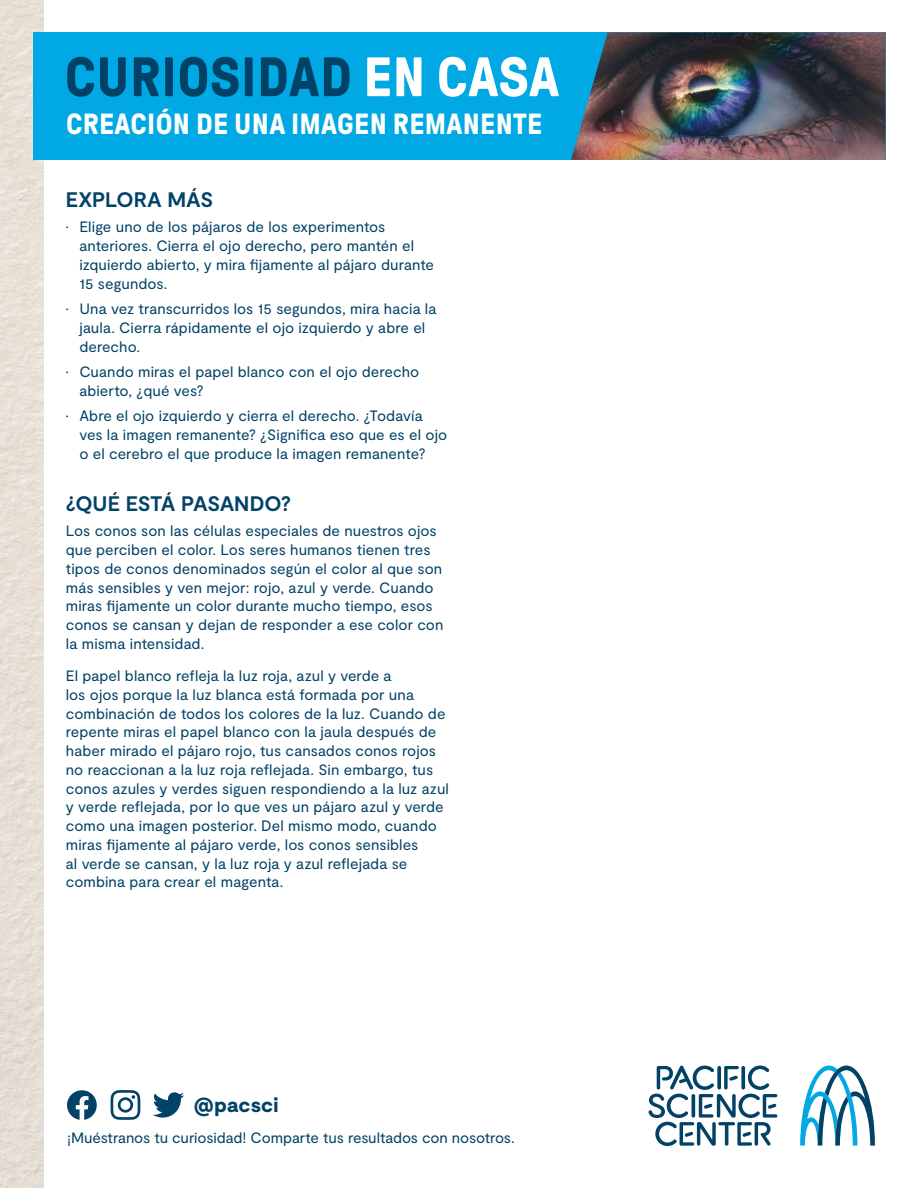
<style>
.page{position:relative;width:918px;height:1188px;background:#fff}
.page>*{position:absolute;margin:0;border:0;box-sizing:border-box;transform-origin:0 0}
.t1{font:700 55.5px "GT Pressura";letter-spacing:.01em;color:#024266}
.t2{font:700 29.1px "GT Pressura";letter-spacing:.01em;color:#fff}
.Heading1{font:700 21px "Moderat";letter-spacing:-.015em;color:#024266}
.t3{font:900 20.4px "Moderat";letter-spacing:.01em;color:#024266}
.Body{font:15px/18.8px "Moderat";letter-spacing:.005em;color:#024266}
.s1{color:#fff}
</style>
<div class="page">
<img style="left:0;top:0;width:44px;height:1188px">
<div style="left:33px;top:32px;width:853px;height:128px;background:#00a8e4"></div>
<img style="left:571px;top:32px;width:315px;height:128px">
<svg style="left:800px;top:1066px;width:75px;height:80px"></svg>
<svg style="left:648px;top:1065px;width:129px;height:81px"></svg>
<svg style="left:153px;top:1092px;width:31px;height:26px"></svg>
<svg style="left:111px;top:1090px;width:29px;height:30px"></svg>
<svg style="left:67px;top:1090px;width:30px;height:30px"></svg>
<p class="t1" style="left:65px;top:47px;width:496px">CURIOSIDAD <span class="s1">EN CASA</span></p>
<h2 class="t2" style="left:66px;top:108px;width:478px">CREACIÓN DE UNA IMAGEN REMANENTE</h2>
<p class="Heading1" style="left:66px;top:187px;width:149px">EXPLORA MÁS</p>
<p class="Body" style="left:79px;top:218px;width:356px;text-indent:-14px">• Elige uno de los pájaros de los experimentos anteriores. Cierra el ojo derecho, pero mantén el izquierdo abierto, y mira fijamente al pájaro durante 15 segundos.</p>
<p class="Body" style="left:79px;top:300px;width:359px;text-indent:-14px">• Una vez transcurridos los 15 segundos, mira hacia la jaula. Cierra rápidamente el ojo izquierdo y abre el derecho.</p>
<p class="Body" style="left:79px;top:363px;width:341px;text-indent:-14px">• Cuando miras el papel blanco con el ojo derecho abierto, ¿qué ves?</p>
<p class="Body" style="left:79px;top:407px;width:369px;text-indent:-14px">• Abre el ojo izquierdo y cierra el derecho. ¿Todavía ves la imagen remanente? ¿Significa eso que es el ojo o el cerebro el que produce la imagen remanente?</p>
<p class="Heading1" style="left:66px;top:491px;width:227px">¿QUÉ ESTÁ PASANDO?</p>
<p class="Body" style="left:66px;top:522px;width:379px">Los conos son las células especiales de nuestros ojos que perciben el color. Los seres humanos tienen tres tipos de conos denominados según el color al que son más sensibles y ven mejor: rojo, azul y verde. Cuando miras fijamente un color durante mucho tiempo, esos conos se cansan y dejan de responder a ese color con la misma intensidad.</p>
<p class="Body" style="left:66px;top:667px;width:385px">El papel blanco refleja la luz roja, azul y verde a<br>los ojos porque la luz blanca está formada por una combinación de todos los colores de la luz. Cuando de repente miras el papel blanco con la jaula después de haber mirado el pájaro rojo, tus cansados conos rojos no reaccionan a la luz roja reflejada. Sin embargo, tus conos azules y verdes siguen respondiendo a la luz azul y verde reflejada, por lo que ves un pájaro azul y verde como una imagen posterior. Del mismo modo, cuando miras fijamente al pájaro verde, los conos sensibles<br>al verde se cansan, y la luz roja y azul reflejada se combina para crear el magenta.</p>
<p class="t3" style="left:194px;top:1093px;width:86px">@pacsci</p>
<p class="Body" style="left:67px;top:1129px;width:449px">¡Muéstranos tu curiosidad! Comparte tus resultados con nosotros.</p>
</div>
